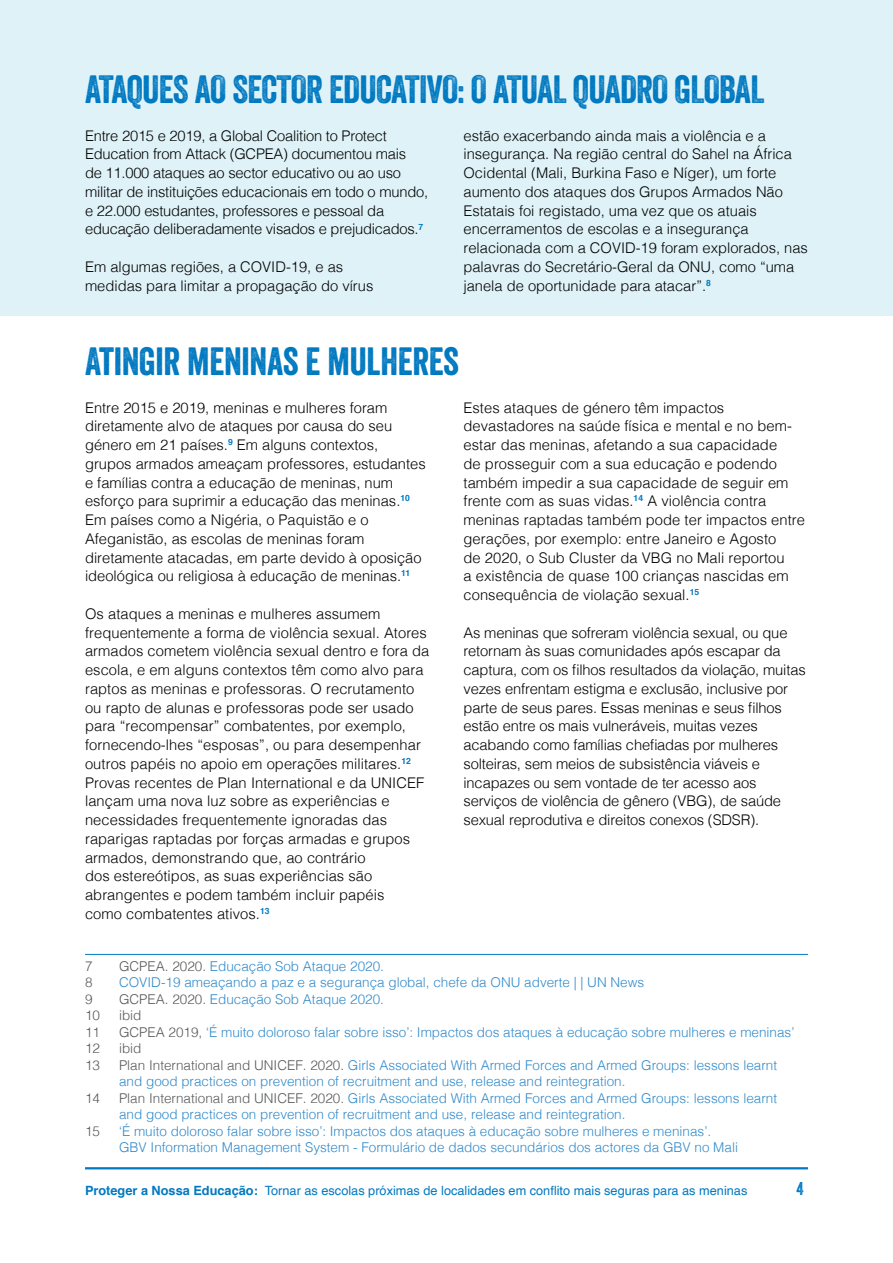
<style>
.page{position:relative;width:893px;height:1263px;background:#fff}
.page>*{position:absolute;margin:0;border:0;box-sizing:border-box;transform-origin:0 0}
.t1{font:38.25px "Veneer";letter-spacing:-.02em;color:#0079c1}
.t2{font:18px "Veneer";color:#0079c1}
.t3{font:300 14.7px/18.8px "Helvetica";color:#000}
.t4{font:300 13.5px/16.5px "Helvetica";color:#328aca}
.t5{font:300 13.5px "Helvetica";color:#58595b}
.t6{font:12.75px "Helvetica";color:#0079c1}
.s1{color:#58595b}
.s2{font-weight:700}
</style>
<div class="page">
<hr style="left:85px;top:1167px;width:723px;height:2px;background:#0079c1">
<div style="left:0;top:0;width:893px;height:316px;background:#dff2f7"></div>
<hr style="left:85px;top:954px;width:723px;height:1px;background:#0079c1">
<h1 class="t1" style="left:85px;top:66px;width:681px">ATAQUES AO SECTOR EDUCATIVO: O ATUAL QUADRO GLOBAL</h1>
<p class="t3" style="left:85px;top:125px;width:345px">Entre 2015 e 2019, a Global Coalition to Protect Education from Attack (GCPEA) documentou mais<br>de 11.000 ataques ao sector educativo ou ao uso militar de instituições educacionais em todo o mundo, e 22.000 estudantes, professores e pessoal da educação deliberadamente visados e prejudicados.<sup>7</sup></p>
<p class="t3" style="left:85px;top:256px;width:290px">Em algumas regiões, a COVID-19, e as medidas para limitar a propagação do vírus</p>
<p class="t3" style="left:463px;top:125px;width:346px">estão exacerbando ainda mais a violência e a insegurança. Na região central do Sahel na África Ocidental (Mali, Burkina Faso e Níger), um forte aumento dos ataques dos Grupos Armados Não Estatais foi registado, uma vez que os atuais encerramentos de escolas e a insegurança relacionada com a COVID-19 foram explorados, nas palavras do Secretário-Geral da ONU, como “uma janela de oportunidade para atacar”.<sup>8</sup></p>
<h1 class="t1" style="left:85px;top:338px;width:375px">ATINGIR MENINAS E MULHERES</h1>
<p class="t3" style="left:85px;top:397px;width:342px">Entre 2015 e 2019, meninas e mulheres foram diretamente alvo de ataques por causa do seu género em 21 países.<sup>9</sup> Em alguns contextos, grupos armados ameaçam professores, estudantes e famílias contra a educação de meninas, num esforço para suprimir a educação das meninas.<sup>10<br></sup>Em países como a Nigéria, o Paquistão e o Afeganistão, as escolas de meninas foram diretamente atacadas, em parte devido à oposição ideológica ou religiosa à educação de meninas.<sup>11</sup></p>
<p class="t3" style="left:85px;top:603px;width:346px">Os ataques a meninas e mulheres assumem frequentemente a forma de violência sexual. Atores armados cometem violência sexual dentro e fora da escola, e em alguns contextos têm como alvo para raptos as meninas e professoras. O recrutamento ou rapto de alunas e professoras pode ser usado para “recompensar” combatentes, por exemplo, fornecendo-lhes “esposas”, ou para desempenhar outros papéis no apoio em operações militares.<sup>12<br></sup>Provas recentes de Plan International e da UNICEF lançam uma nova luz sobre as experiências e necessidades frequentemente ignoradas das raparigas raptadas por forças armadas e grupos armados, demonstrando que, ao contrário<br>dos estereótipos, as suas experiências são abrangentes e podem também incluir papéis<br>como combatentes ativos.<sup>13</sup></p>
<p class="t3" style="left:463px;top:397px;width:343px">Estes ataques de género têm impactos devastadores na saúde física e mental e no bem&shy;estar das meninas, afetando a sua capacidade<br>de prosseguir com a sua educação e podendo também impedir a sua capacidade de seguir em frente com as suas vidas.<sup>14</sup> A violência contra meninas raptadas também pode ter impactos entre gerações, por exemplo: entre Janeiro e Agosto<br>de 2020, o Sub Cluster da VBG no Mali reportou<br>a existência de quase 100 crianças nascidas em consequência de violação sexual.<sup>15</sup></p>
<p class="t3" style="left:463px;top:622px;width:344px">As meninas que sofreram violência sexual, ou que retornam às suas comunidades após escapar da captura, com os filhos resultados da violação, muitas vezes enfrentam estigma e exclusão, inclusive por parte de seus pares. Essas meninas e seus filhos estão entre os mais vulneráveis, muitas vezes acabando como famílias chefiadas por mulheres solteiras, sem meios de subsistência viáveis e incapazes ou sem vontade de ter acesso aos serviços de violência de gênero (VBG), de saúde sexual reprodutiva e direitos conexos (SDSR).</p>
<p class="t5" style="left:85px;top:955px;width:9px">7</p>
<p class="t4" style="left:119px;top:957px;width:266px"><span class="s1">GCPEA. 2020.</span> Educação Sob Ataque 2020.</p>
<p class="t5" style="left:85px;top:971px;width:9px">8</p>
<p class="t4" style="left:119px;top:973px;width:527px">COVID-19 ameaçando a paz e a segurança global, chefe da ONU adverte | | UN News</p>
<p class="t5" style="left:85px;top:987px;width:9px">9</p>
<p class="t4" style="left:119px;top:990px;width:266px"><span class="s1">GCPEA. 2020.</span> Educação Sob Ataque 2020.</p>
<p class="t5" style="left:85px;top:1004px;width:17px">10</p>
<p class="t5" style="left:119px;top:1004px;width:24px">ibid</p>
<p class="t5" style="left:85px;top:1020px;width:17px">11</p>
<p class="t4" style="left:119px;top:1023px;width:677px"><span class="s1">GCPEA 2019,</span> ‘É muito doloroso falar sobre isso’: Impactos dos ataques à educação sobre mulheres e meninas’</p>
<p class="t5" style="left:85px;top:1037px;width:17px">12</p>
<p class="t5" style="left:119px;top:1037px;width:24px">ibid</p>
<p class="t5" style="left:85px;top:1053px;width:17px">13</p>
<p class="t4" style="left:119px;top:1056px;width:659px"><span class="s1">Plan International and UNICEF. 2020.</span> Girls Associated With Armed Forces and Armed Groups: lessons learnt and good practices on prevention of recruitment and use, release and reintegration.</p>
<p class="t5" style="left:85px;top:1086px;width:17px">14</p>
<p class="t4" style="left:119px;top:1089px;width:659px"><span class="s1">Plan International and UNICEF. 2020.</span> Girls Associated With Armed Forces and Armed Groups: lessons learnt and good practices on prevention of recruitment and use, release and reintegration.</p>
<p class="t5" style="left:85px;top:1119px;width:17px">15</p>
<p class="t4" style="left:119px;top:1122px;width:620px">‘É muito doloroso falar sobre isso’: Impactos dos ataques à educação sobre mulheres e meninas’.<br>GBV Information Management System - Formulário de dados secundários dos actores da GBV no Mali</p>
<p class="t6" style="left:85px;top:1181px;width:664px"><span class="s2">Proteger a Nossa Educação:</span> Tornar as escolas próximas de localidades em conflito mais seguras para as meninas</p>
<p class="t2" style="left:796px;top:1178px;width:9px">4</p>
</div>
